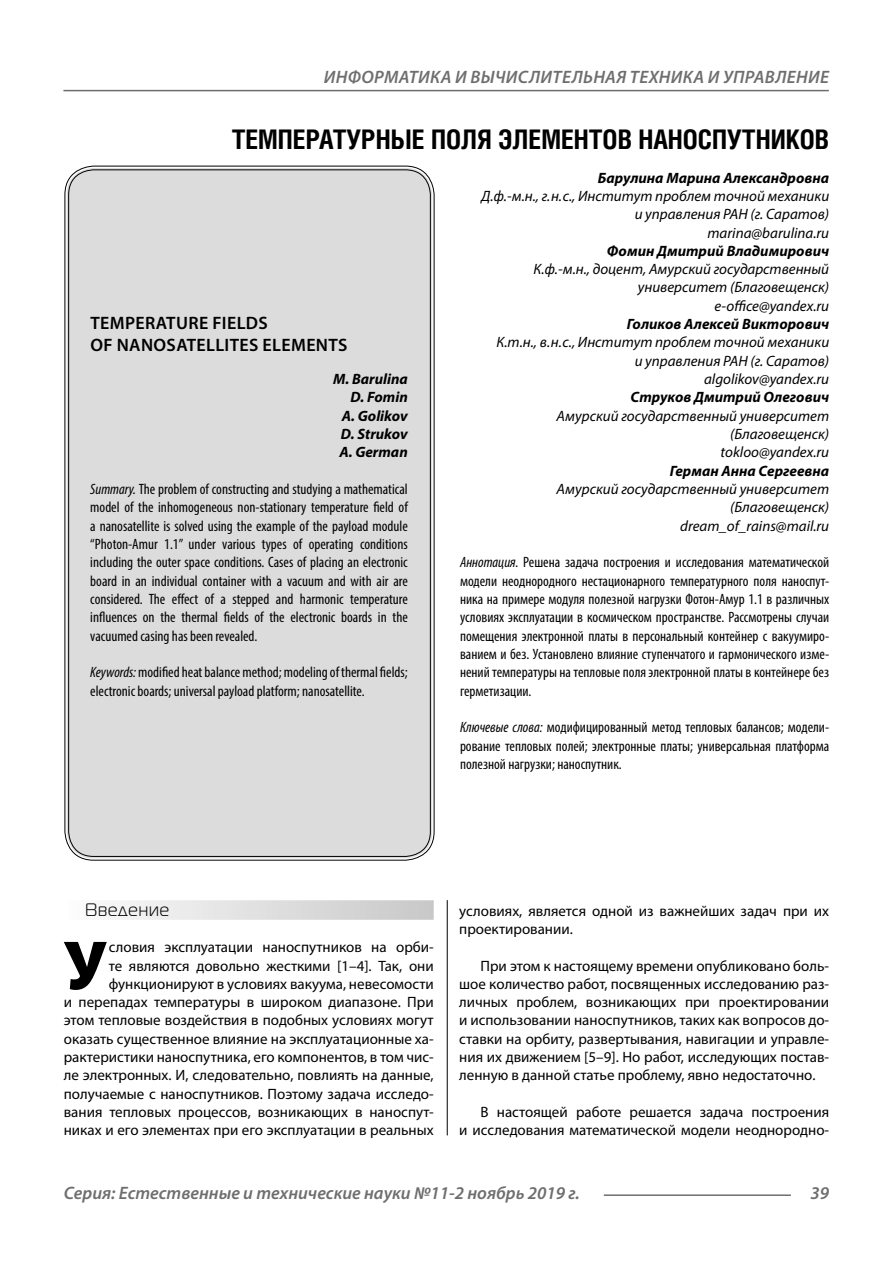
<style>
.page{position:relative;width:893px;height:1263px;background:#fff}
.page>*{position:absolute;margin:0;border:0;box-sizing:border-box;transform-origin:0 0}
.Bukvica{font:900 69.3px "Myriad Pro";color:#000}
.Header{font:700 27px "Helios Cond C";color:#000}
.t1{font:italic 600 18px "Myriad Pro";color:#6e6e6e}
.Header-eng{font:600 18px/21.6px "Myriad Pro";letter-spacing:.02em;color:#000}
.Subheader{font:18px "Magistral C";letter-spacing:.05em;color:#000}
.Annotation-eng{font:condensed 15px/18.3px "Myriad Pro";color:#000;text-align:justify}
.Annotation-rus{font:condensed 15px/18.3px "Myriad Pro";color:#000;text-align:justify}
.Bukvica-2{font:15px/18.3px "Myriad Pro";color:#000;text-align:right}
.Normal{font:15px/18.3px "Myriad Pro";color:#000;text-align:justify}
.Author-doc{font:italic 15px/18.3px "Myriad Pro";color:#000;text-align:right}
.Author{font:italic 700 15px "Myriad Pro";color:#000}
.Author-email{font:italic 15px "Myriad Pro";color:#000}
.Author-eng{font:italic 700 15px "Myriad Pro";color:#000}
.s1{font-style:italic}
</style>
<div class="page">
<hr style="left:447px;top:128px;width:1px;height:1007px;background:#000">
<div style="left:43px;top:0;width:786px;height:900px;background:#fff"></div>
<div style="left:64px;top:900px;width:370px;height:20px;background:linear-gradient(to right,#fcfcfc,#c8c8c8)"></div>
<div style="left:67px;top:168px;width:365px;height:690px;background:#dcdcdc;border-radius:27px"></div>
<hr style="left:604px;top:1194px;width:187px;height:2px;background:#6e6e6e">
<hr style="left:63px;top:90px;width:766px;height:1px;background:#6e6e6e">
<p class="t1" style="left:324px;top:66px;width:25px">Информатика</p>
<p class="t1" style="left:455px;top:66px;width:63px">и вычислител</p>
<p class="t1" style="left:583px;top:66px;width:23px">ьная</p>
<p class="t1" style="left:630px;top:66px;width:12px">техника</p>
<p class="t1" style="left:708px;top:66px;width:37px">и управление</p>
<p class="Header" style="left:232px;top:124px;width:599px">ТЕМПЕРАТУРНЫЕ ПОЛЯ ЭЛЕМЕНТОВ НАНОСПУТНИКОВ</p>
<p class="Author" style="left:598px;top:168px;width:233px">Барулина Марина Александровна</p>
<p class="Author-doc" style="left:481px;top:186px;width:349px">Д.ф.-м.н., г.н.с., Институт проблем точной механики и управления РАН (г. Саратов)</p>
<p class="Author-email" style="left:707px;top:223px;width:123px">marina@barulina.ru</p>
<p class="Author" style="left:607px;top:241px;width:224px">Фомин Дмитрий Владимирович</p>
<p class="Author-doc" style="left:534px;top:260px;width:297px">К.ф.-м.н., доцент, Амурский государственный университет (Благовещенск)</p>
<p class="Author-email" style="left:715px;top:296px;width:116px">e-office@yandex.ru</p>
<p class="Author" style="left:627px;top:314px;width:204px">Голиков Алексей Викторович</p>
<p class="Author-doc" style="left:496px;top:333px;width:334px">К.т.н., в.н.с., Институт проблем точной механики и управления РАН (г. Саратов)</p>
<p class="Author-email" style="left:704px;top:370px;width:127px">algolikov@yandex.ru</p>
<p class="Author" style="left:631px;top:388px;width:200px">Струков Дмитрий Олегович</p>
<p class="Author-doc" style="left:557px;top:406px;width:274px">Амурский государственный университет (Благовещенск)</p>
<p class="Author-email" style="left:720px;top:443px;width:110px">tokloo@yandex.ru</p>
<p class="Author" style="left:670px;top:461px;width:161px">Герман Анна Сергеевна</p>
<p class="Author-doc" style="left:557px;top:480px;width:274px">Амурский государственный университет (Благовещенск)</p>
<p class="Author-email" style="left:680px;top:516px;width:151px">dream_of_rains@mail.ru</p>
<p class="Annotation-rus" style="left:460px;top:553px;width:371px"><span class="s1">Аннотация.</span> Решена задача построения и исследования математической модели неоднородного нестационарного температурного поля наноспут&shy;ника на примере модуля полезной нагрузки Фотон-Амур 1.1 в различных условиях эксплуатации в космическом пространстве. Рассмотрены случаи помещения электронной платы в персональный контейнер с вакуумиро&shy;ванием и без. Установлено влияние ступенчатого и гармонического изме&shy;нений температуры на тепловые поля электронной платы в контейнере без герметизации.</p>
<p class="Annotation-rus" style="left:460px;top:718px;width:371px"><span class="s1">Ключевые слова:</span> модифицированный метод тепловых балансов; модели&shy;рование тепловых полей; электронные платы; универсальная платформа полезной нагрузки; наноспутник.</p>
<p class="Header-eng" style="left:90px;top:312px;width:259px">TEMPERATURE FIELDS<br>OF NANOSATELLITES ELEMENTS</p>
<p class="Author-eng" style="left:333px;top:369px;width:76px">M. Barulina</p>
<p class="Author-eng" style="left:351px;top:388px;width:59px">D. Fomin</p>
<p class="Author-eng" style="left:342px;top:406px;width:67px">A. Golikov</p>
<p class="Author-eng" style="left:341px;top:424px;width:68px">D. Strukov</p>
<p class="Author-eng" style="left:339px;top:443px;width:70px">A. German</p>
<p class="Annotation-eng" style="left:90px;top:480px;width:319px"><span class="s1">Summary.</span> The problem of constructing and studying a mathematical model of the inhomogeneous non-stationary temperature field of a nanosatellite is solved using the example of the payload module “Photon-Amur 1.1” under various types of operating conditions including the outer space conditions. Cases of placing an electronic board in an individual container with a vacuum and with air are considered. The effect of a stepped and harmonic temperature influences on the thermal fields of the electronic boards in the vacuumed сasing has been revealed.</p>
<p class="Annotation-eng" style="left:90px;top:663px;width:319px"><span class="s1">Keywords:</span> modified heat balance method; modeling of thermal fields; electronic boards; universal payload platform; nanosatellite.</p>
<p class="Subheader" style="left:85px;top:900px;width:86px">Введение</p>
<p class="Bukvica" style="left:64px;top:919px;width:44px">У</p>
<p class="Bukvica-2" style="left:64px;top:938px;width:371px">словия эксплуатации наноспутников на орби-<br>те являются довольно жесткими [1–4]. Так, они функционируют в условиях вакуума, невесомости<br>и перепадах температуры в широком диапазоне. При этом тепловые воздействия в подобных условиях могут оказать существенное влияние на эксплуатационные ха&shy;рактеристики наноспутника, его компонентов, в том чис&shy;ле электронных. И, следовательно, повлиять на данные, получаемые с наноспутников. Поэтому задача исследо&shy;вания тепловых процессов, возникающих в наноспут&shy;никах и его элементах при его эксплуатации в реальных</p>
<p class="Bukvica-2" style="left:459px;top:901px;width:371px;text-align:left">условиях, является одной из важнейших задач при их проектировании.</p>
<p class="Normal" style="left:459px;top:956px;width:371px;text-indent:21px">При этом к настоящему времени опубликовано боль&shy;шое количество работ, посвященных исследованию раз&shy;личных проблем, возникающих при проектировании и использовании наноспутников, таких как вопросов до&shy;ставки на орбиту, развертывания, навигации и управле&shy;ния их движением [5–9]. Но работ, исследующих постав&shy;ленную в данной статье проблему, явно недостаточно.</p>
<p class="Normal" style="left:459px;top:1103px;width:371px;text-align:right">В настоящей работе решается задача построения<br>и исследования математической модели неоднородно-</p>
<p class="t1" style="left:64px;top:1182px;width:518px">Серия: Естественные и технические науки №11-2 ноябрь 2019 г.</p>
<p class="t1" style="left:810px;top:1182px;width:20px">39</p>
</div>
